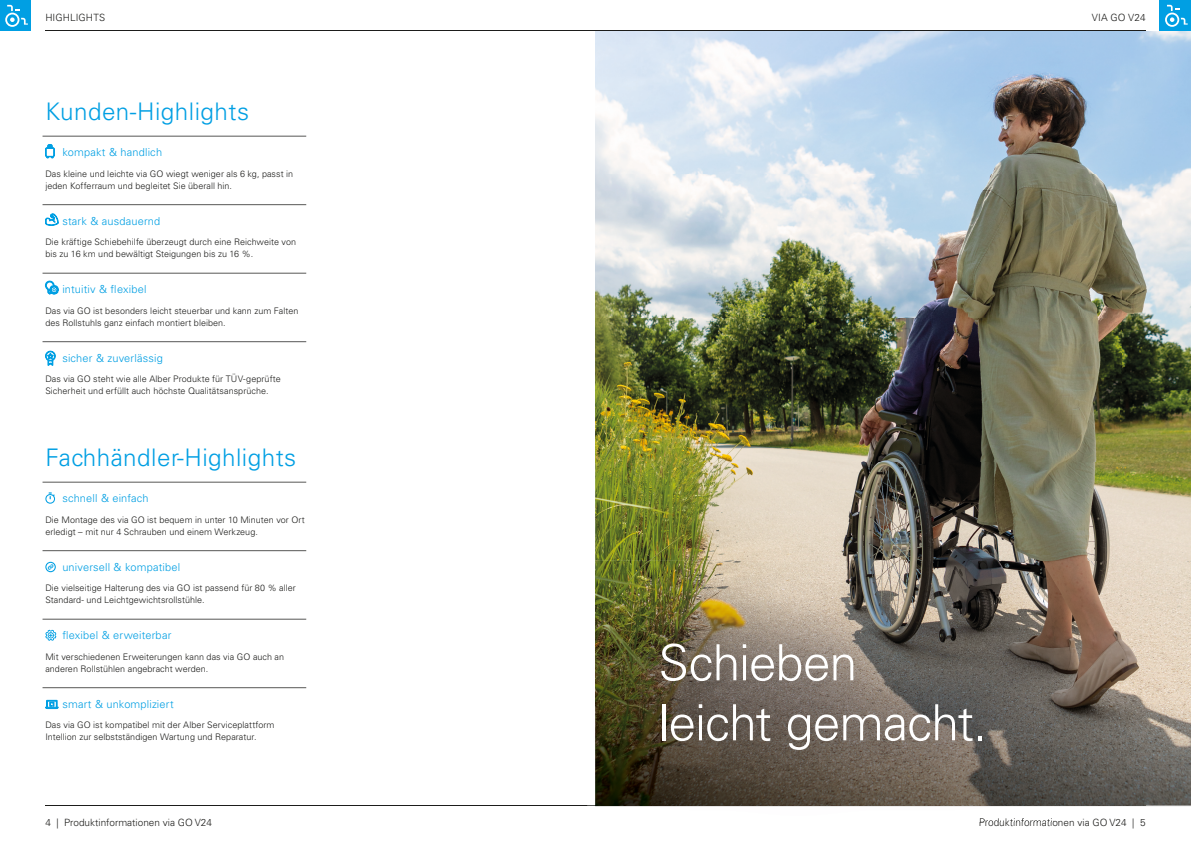
<style>
.page{position:relative;width:1191px;height:842px;background:#fff}
.page>*{position:absolute;margin:0;border:0;box-sizing:border-box;transform-origin:0 0}
.t1{font:300 50px/60px "Univers LT Std";letter-spacing:-.02em;color:#fff}
.t2{font:300 24.2px "Univers LT Std";letter-spacing:.02em;color:#009fe3}
.t3{font:300 11px "Univers LT Std";letter-spacing:.015em;color:#009fe3}
.t4{font:300 10px "Univers LT Std";color:#1d1d1b}
.t5{font:300 9px/12px "Univers LT Std";letter-spacing:.005em;color:#1d1d1b}
</style>
<div class="page">
<hr style="left:45px;top:31px;width:550px;height:1px;background:#1d1d1b">
<div style="left:1159px;top:0;width:32px;height:31px;background:#009fe3"></div>
<svg style="left:1165px;top:5px;width:22px;height:22px"></svg>
<div style="left:0;top:0;width:31px;height:31px;background:#009fe3"></div>
<svg style="left:5px;top:5px;width:23px;height:22px"></svg>
<hr style="left:45px;top:805px;width:550px;height:1px;background:#1d1d1b">
<img style="left:595px;top:31px;width:525px;height:432px">
<img style="left:1120px;top:31px;width:71px;height:530px">
<img style="left:595px;top:463px;width:245px;height:98px">
<img style="left:840px;top:463px;width:281px;height:98px">
<img style="left:1145px;top:805px;width:46px;height:1px">
<img style="left:595px;top:561px;width:596px;height:35px">
<img style="left:1053px;top:596px;width:138px;height:209px">
<img style="left:1053px;top:805px;width:92px;height:1px">
<hr style="left:43px;top:136px;width:263px;height:1px;background:#575756">
<hr style="left:43px;top:204px;width:263px;height:1px;background:#575756">
<hr style="left:43px;top:273px;width:263px;height:1px;background:#575756">
<hr style="left:43px;top:341px;width:263px;height:1px;background:#575756">
<hr style="left:43px;top:482px;width:263px;height:1px;background:#575756">
<hr style="left:43px;top:550px;width:263px;height:1px;background:#575756">
<hr style="left:43px;top:619px;width:263px;height:1px;background:#575756">
<hr style="left:43px;top:687px;width:263px;height:1px;background:#575756">
<svg style="left:45px;top:144px;width:10px;height:15px"></svg>
<svg style="left:45px;top:213px;width:14px;height:13px"></svg>
<svg style="left:45px;top:281px;width:14px;height:13px"></svg>
<svg style="left:45px;top:351px;width:11px;height:15px"></svg>
<svg style="left:45px;top:492px;width:10px;height:12px"></svg>
<svg style="left:45px;top:562px;width:11px;height:10px"></svg>
<svg style="left:45px;top:630px;width:11px;height:11px"></svg>
<svg style="left:45px;top:700px;width:13px;height:9px"></svg>
<img style="left:595px;top:571px;width:458px;height:234px">
<img style="left:595px;top:805px;width:458px;height:1px">
<img style="left:980px;top:818px;width:72px;height:4px">
<p class="t4" style="left:45px;top:11px;width:61px">HIGHLIGHTS</p>
<p class="t4" style="left:1091px;top:11px;width:55px">VIA GO V24</p>
<h2 class="t2" style="left:45px;top:97px;width:205px">Kunden-Highlights</h2>
<p class="t3" style="left:62px;top:146px;width:101px">kompakt &amp; handlich</p>
<p class="t5" style="left:45px;top:168px;width:249px">Das kleine und leichte via GO wiegt weniger als 6 kg, passt in jeden Kofferraum und begleitet Sie überall hin.</p>
<p class="t3" style="left:62px;top:214px;width:99px">stark &amp; ausdauernd</p>
<p class="t5" style="left:45px;top:236px;width:252px">Die kräftige Schiebehilfe überzeugt durch eine Reichweite von bis zu 16 km und bewältigt Steigungen bis zu 16 %.</p>
<p class="t3" style="left:62px;top:283px;width:86px">intuitiv &amp; flexibel</p>
<p class="t5" style="left:45px;top:305px;width:255px">Das via GO ist besonders leicht steuerbar und kann zum Falten des Rollstuhls ganz einfach montiert bleiben.</p>
<p class="t3" style="left:62px;top:351px;width:102px">sicher &amp; zuverlässig</p>
<p class="t5" style="left:45px;top:373px;width:237px">Das via GO steht wie alle Alber Produkte für TÜV-geprüfte<br>Sicherheit und erfüllt auch höchste Qualitätsansprüche.</p>
<h2 class="t2" style="left:45px;top:443px;width:252px">Fachhändler-Highlights</h2>
<p class="t3" style="left:62px;top:492px;width:88px">schnell &amp; einfach</p>
<p class="t5" style="left:45px;top:514px;width:261px">Die Montage des via GO ist bequem in unter 10 Minuten vor Ort erledigt – mit nur 4 Schrauben und einem Werkzeug.</p>
<p class="t3" style="left:62px;top:560px;width:119px">universell &amp; kompatibel</p>
<p class="t5" style="left:45px;top:582px;width:252px">Die vielseitige Halterung des via GO ist passend für 80 % aller<br>Standard- und Leichtgewichtsrollstühle.</p>
<p class="t3" style="left:62px;top:629px;width:110px">flexibel &amp; erweiterbar</p>
<p class="t5" style="left:45px;top:651px;width:240px">Mit verschiedenen Erweiterungen kann das via GO auch an anderen Rollstühlen angebracht werden.</p>
<p class="t3" style="left:62px;top:697px;width:113px">smart &amp; unkompliziert</p>
<p class="t5" style="left:45px;top:719px;width:231px">Das via GO ist kompatibel mit der Alber Serviceplattform<br>Intellion zur selbstständigen Wartung und Reparatur.</p>
<h1 class="t1" style="left:658px;top:633px;width:330px">Schieben<br>leicht gemacht.</h1>
<p class="t4" style="left:45px;top:816px;width:168px">4 | Produktinformationen via GO V24</p>
<p class="t4" style="left:979px;top:816px;width:168px">Produktinformationen via GO V24 | 5</p>
</div>
